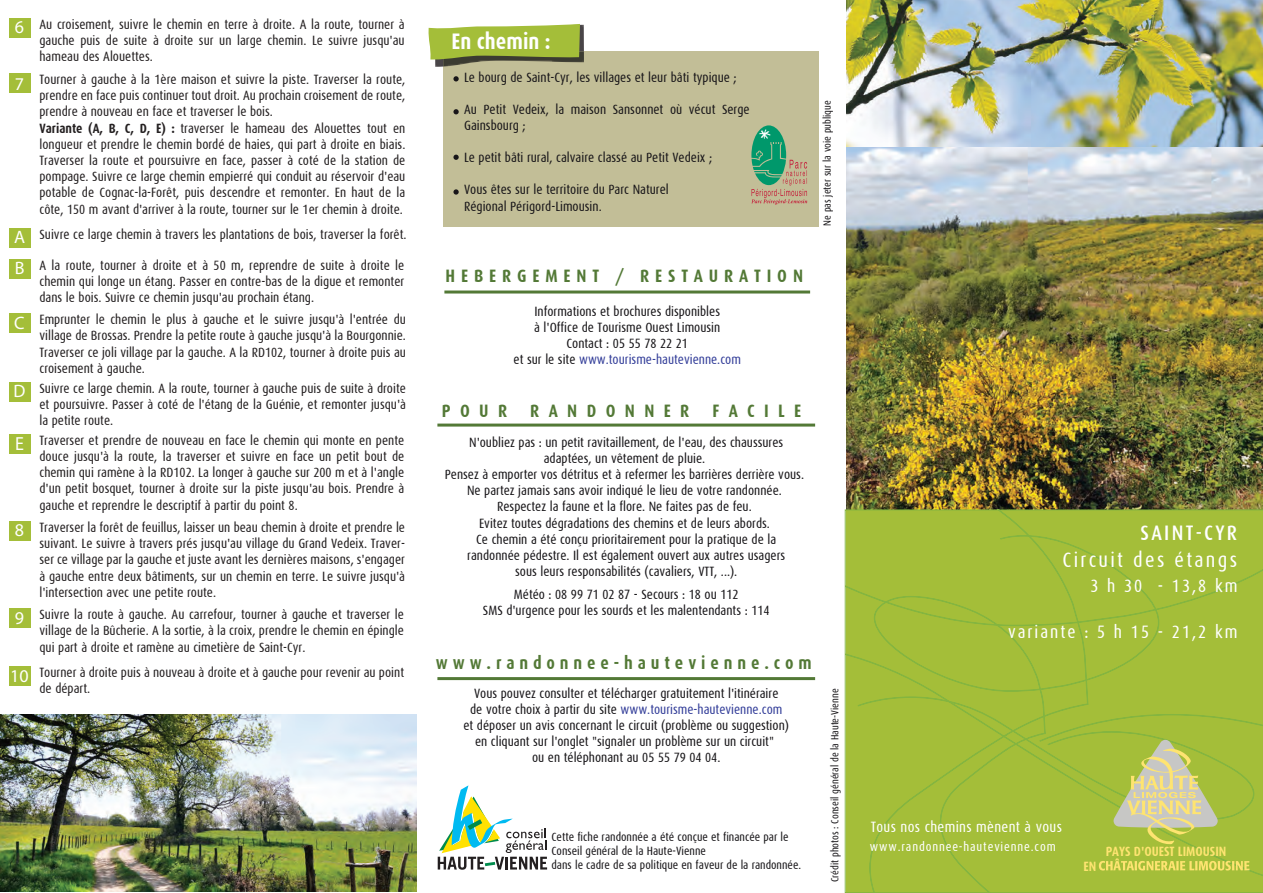
<style>
.page{position:relative;width:1263px;height:893px;background:#fff}
.page>*{position:absolute;margin:0;border:0;box-sizing:border-box;transform-origin:0 0}
.t1{font:700 22.5px "Dax Condensed";color:#fff}
.t2{font:21px "Dax Condensed";letter-spacing:.11em;color:#fff}
.t3{font:500 21px "Dax Condensed";letter-spacing:.11em;color:#fff}
.t4{font:19.05px "Myriad";color:#fff;scale:.95 1}
.t5{font:700 18px "Dax Condensed";letter-spacing:.325em;color:#537936}
.t6{font:18px "Dax Condensed";letter-spacing:.11em;color:#fff}
.t7{font:700 18px "Dax Condensed";letter-spacing:.27em;color:#537936}
.t8{font:700 18px "Dax Condensed";letter-spacing:.52em;color:#537936}
.t9{font:18px "Myriad";color:#fff}
.t10{font:15px "Dax Condensed";letter-spacing:.02em;color:#fff}
.t11{font:13.5px/16.2px "Dax Condensed";color:#231f20;text-align:justify}
.t12{font:13.5px/16.2px "Dax Condensed";color:#181619;text-align:center}
.t13{font:700 13.5px "Dax Condensed";color:#fee471}
.t14{font:12.75px "Dax Condensed";letter-spacing:.065em;color:#fff}
.t15{font:12px/14.4px "Dax Condensed";color:#181619}
.t16{font:10.5px "Dax Condensed";color:#181619}
.s1{font-weight:700}
.s2{font-family:"Myriad";font-size:18px;color:#fff}
.s3{color:#333e99}
</style>
<div class="page">
<img style="left:847px;top:0;width:416px;height:510px">
<div style="left:9px;top:521px;width:21px;height:20px;background:#a4be39"></div>
<div style="left:9px;top:608px;width:21px;height:20px;background:#a4be39"></div>
<div style="left:9px;top:666px;width:21px;height:20px;background:#a4be39"></div>
<div style="left:9px;top:73px;width:21px;height:20px;background:#a4be39"></div>
<div style="left:9px;top:228px;width:21px;height:20px;background:#a4be39"></div>
<div style="left:9px;top:259px;width:21px;height:20px;background:#a4be39"></div>
<div style="left:9px;top:314px;width:21px;height:19px;background:#a4be39"></div>
<div style="left:9px;top:382px;width:21px;height:20px;background:#a4be39"></div>
<div style="left:9px;top:434px;width:21px;height:20px;background:#a4be39"></div>
<img style="left:0;top:715px;width:416px;height:176px">
<div style="left:443px;top:51px;width:376px;height:176px;background:#c2be97"></div>
<svg style="left:453px;top:76px;width:6px;height:5px"></svg>
<svg style="left:453px;top:109px;width:6px;height:5px"></svg>
<svg style="left:453px;top:189px;width:6px;height:6px"></svg>
<svg style="left:453px;top:155px;width:6px;height:5px"></svg>
<hr style="left:444px;top:290px;width:366px;height:3px;background:#537936">
<hr style="left:437px;top:424px;width:378px;height:3px;background:#537936">
<hr style="left:437px;top:677px;width:378px;height:3px;background:#537936">
<svg style="left:438px;top:785px;width:109px;height:85px"></svg>
<div style="left:9px;top:18px;width:21px;height:20px;background:#a4be39"></div>
<div style="left:847px;top:512px;width:414px;height:379px;background:#a4be39"></div>
<div style="left:857px;top:696px;width:397px;height:124px;background:#a4be39"></div>
<div style="left:874px;top:535px;width:285px;height:356px;background:#a4be39"></div>
<svg style="left:1113px;top:740px;width:105px;height:105px;background:#bdc673"></svg>
<svg style="left:1099px;top:858px;width:150px;height:12px;background:#c8cd50"></svg>
<img style="left:435px;top:25px;width:149px;height:42px">
<img style="left:443px;top:51px;width:141px;height:16px">
<svg style="left:428px;top:24px;width:152px;height:36px;background:#a1b746"></svg>
<svg style="left:751px;top:125px;width:57px;height:80px"></svg>
<h3 class="t9" style="left:15px;top:16px;width:11px">6</h3>
<h3 class="t9" style="left:15px;top:73px;width:11px">7</h3>
<p class="t11" style="left:39px;top:16px;width:367px">Au croisement, suivre le chemin en terre à droite. A la route, tourner à gauche puis de suite à droite sur un large chemin. Le suivre jusqu'au hameau des Alouettes.</p>
<p class="t11" style="left:39px;top:71px;width:367px;text-align:left">Tourner à gauche à la 1ère maison et suivre la piste. Traverser la route, prendre en face puis continuer tout droit. Au prochain croisement de route, prendre à nouveau en face et traverser le bois.<br><span class="s1">Variante (A, B, C, D, E) :</span> traverser le hameau des Alouettes tout en longueur et prendre le chemin bordé de haies, qui part à droite en biais.<br>Traverser la route et poursuivre en face, passer à coté de la station de pompage. Suivre ce large chemin empierré qui conduit au réservoir d'eau potable de Cognac-la-Forêt, puis descendre et remonter. En haut de la côte, 150 m avant d'arriver à la route, tourner sur le 1er chemin à droite.</p>
<p class="t11" style="left:14px;top:226px;width:394px"><span class="s2">A</span> Suivre ce large chemin à travers les plantations de bois, traverser la forêt.</p>
<p class="t11" style="left:39px;top:257px;width:366px">A la route, tourner à droite et à 50 m, reprendre de suite à droite le chemin qui longe un étang. Passer en contre-bas de la digue et remonter dans le bois. Suivre ce chemin jusqu'au prochain étang.</p>
<h3 class="t9" style="left:15px;top:258px;width:11px">B</h3>
<h3 class="t9" style="left:14px;top:312px;width:12px">C</h3>
<p class="t11" style="left:39px;top:312px;width:368px">Emprunter le chemin le plus à gauche et le suivre jusqu'à l'entrée du village de Brossas. Prendre la petite route à gauche jusqu'à la Bourgonnie.<br>Traverser ce joli village par la gauche. A la RD102, tourner à droite puis au croisement à gauche.</p>
<h3 class="t9" style="left:14px;top:380px;width:13px">D</h3>
<p class="t11" style="left:39px;top:380px;width:368px">Suivre ce large chemin. A la route, tourner à gauche puis de suite à droite et poursuivre. Passer à coté de l'étang de la Guénie, et remonter jusqu'à la petite route.</p>
<h3 class="t4" style="left:15px;top:432px;width:11px">E</h3>
<p class="t11" style="left:39px;top:432px;width:366px">Traverser et prendre de nouveau en face le chemin qui monte en pente douce jusqu'à la route, la traverser et suivre en face un petit bout de chemin qui ramène à la RD102. La longer à gauche sur 200 m et à l'angle d'un petit bosquet, tourner à droite sur la piste jusqu'au bois. Prendre à gauche et reprendre le descriptif à partir du point 8.</p>
<h3 class="t9" style="left:15px;top:520px;width:11px">8</h3>
<p class="t11" style="left:39px;top:519px;width:367px">Traverser la forêt de feuillus, laisser un beau chemin à droite et prendre le suivant. Le suivre à travers prés jusqu'au village du Grand Vedeix. Traver&shy;ser ce village par la gauche et juste avant les dernières maisons, s'engager à gauche entre deux bâtiments, sur un chemin en terre. Le suivre jusqu'à l'intersection avec une petite route.</p>
<p class="t11" style="left:39px;top:606px;width:366px;text-indent:-25px"><span class="s2">9</span> Suivre la route à gauche. Au carrefour, tourner à gauche et traverser le village de la Bûcherie. A la sortie, à la croix, prendre le chemin en épingle qui part à droite et ramène au cimetière de Saint-Cyr.</p>
<p class="t11" style="left:39px;top:664px;width:366px">Tourner à droite puis à nouveau à droite et à gauche pour revenir au point de départ.</p>
<h3 class="t9" style="left:10px;top:665px;width:20px">10</h3>
<h1 class="t1" style="left:452px;top:28px;width:100px">En chemin :</h1>
<p class="t12" style="left:464px;top:70px;width:274px">Le bourg de Saint-Cyr, les villages et leur bâti typique ;</p>
<p class="t12" style="left:464px;top:101px;width:287px;text-align:left">Au Petit Vedeix, la maison Sansonnet où vécut Serge<br>Gainsbourg ;</p>
<p class="t12" style="left:464px;top:149px;width:250px">Le petit bâti rural, calvaire classé au Petit Vedeix ;</p>
<p class="t12" style="left:464px;top:182px;width:206px;text-align:left">Vous êtes sur le territoire du Parc Naturel<br>Régional Périgord-Limousin.</p>
<h3 class="t5" style="left:446px;top:265px;width:359px">HEBERGEMENT / RESTAURATION</h3>
<p class="t12" style="left:514px;top:303px;width:229px">Informations et brochures disponibles<br>à l'Office de Tourisme Ouest Limousin<br>Contact : 05 55 78 22 21<br>et sur le site <span class="s3">www.tourisme-hautevienne.com</span></p>
<h3 class="t5" style="left:442px;top:400px;width:67px">POUR</h3>
<h3 class="t8" style="left:530px;top:400px;width:161px">RANDONNER</h3>
<h3 class="t5" style="left:712px;top:400px;width:90px">FACILE</h3>
<p class="t12" style="left:445px;top:434px;width:361px">N'oubliez pas : un petit ravitaillement, de l'eau, des chaussures adaptées, un vêtement de pluie.<br>Pensez à emporter vos détritus et à refermer les barrières derrière vous.<br>Ne partez jamais sans avoir indiqué le lieu de votre randonnée.<br>Respectez la faune et la flore. Ne faites pas de feu.<br>Evitez toutes dégradations des chemins et de leurs abords.<br>Ce chemin a été conçu prioritairement pour la pratique de la<br>randonnée pédestre. Il est également ouvert aux autres usagers<br>sous leurs responsabilités (cavaliers, VTT, ...).</p>
<p class="t12" style="left:483px;top:586px;width:288px">Météo : 08 99 71 02 87 - Secours : 18 ou 112<br>SMS d'urgence pour les sourds et les malentendants : 114</p>
<p class="t16" style="left:821px;top:226px;width:127px;rotate:-90deg">Ne pas jeter sur la voie publique</p>
<h3 class="t7" style="left:436px;top:653px;width:377px">www.randonnee-hautevienne.com</h3>
<p class="t12" style="left:463px;top:685px;width:327px">Vous pouvez consulter et télécharger gratuitement l'itinéraire<br>de votre choix à partir du site <span class="s3">www.tourisme-hautevienne.com<br></span>et déposer un avis concernant le circuit (problème ou suggestion) en cliquant sur l'onglet "signaler un problème sur un circuit"<br>ou en téléphonant au 05 55 79 04 04.</p>
<p class="t16" style="left:829px;top:882px;width:195px;rotate:-90deg">Crédit photos : Conseil général de la Haute-Vienne</p>
<p class="t15" style="left:551px;top:829px;width:251px">Cette fiche randonnée a été conçue et financée par le<br>Conseil général de la Haute-Vienne<br>dans le cadre de sa politique en faveur de la randonnée.</p>
<h2 class="t3" style="left:1140px;top:520px;width:98px">SAINT-CYR</h2>
<h2 class="t2" style="left:1062px;top:548px;width:176px">Circuit des étangs</h2>
<h3 class="t6" style="left:1090px;top:576px;width:149px">3 h 30 - 13,8 km</h3>
<h3 class="t6" style="left:1008px;top:623px;width:231px">variante : 5 h 15 - 21,2 km</h3>
<p class="t10" style="left:871px;top:819px;width:193px">Tous nos chemins mènent à vous</p>
<p class="t14" style="left:870px;top:840px;width:187px">www.randonnee-hautevienne.com</p>
<p class="t13" style="left:1083px;top:858px;width:14px">EN</p>
<p class="t13" style="left:1106px;top:843px;width:122px">PAYS D'OUEST LIMOUSIN</p>
</div>
